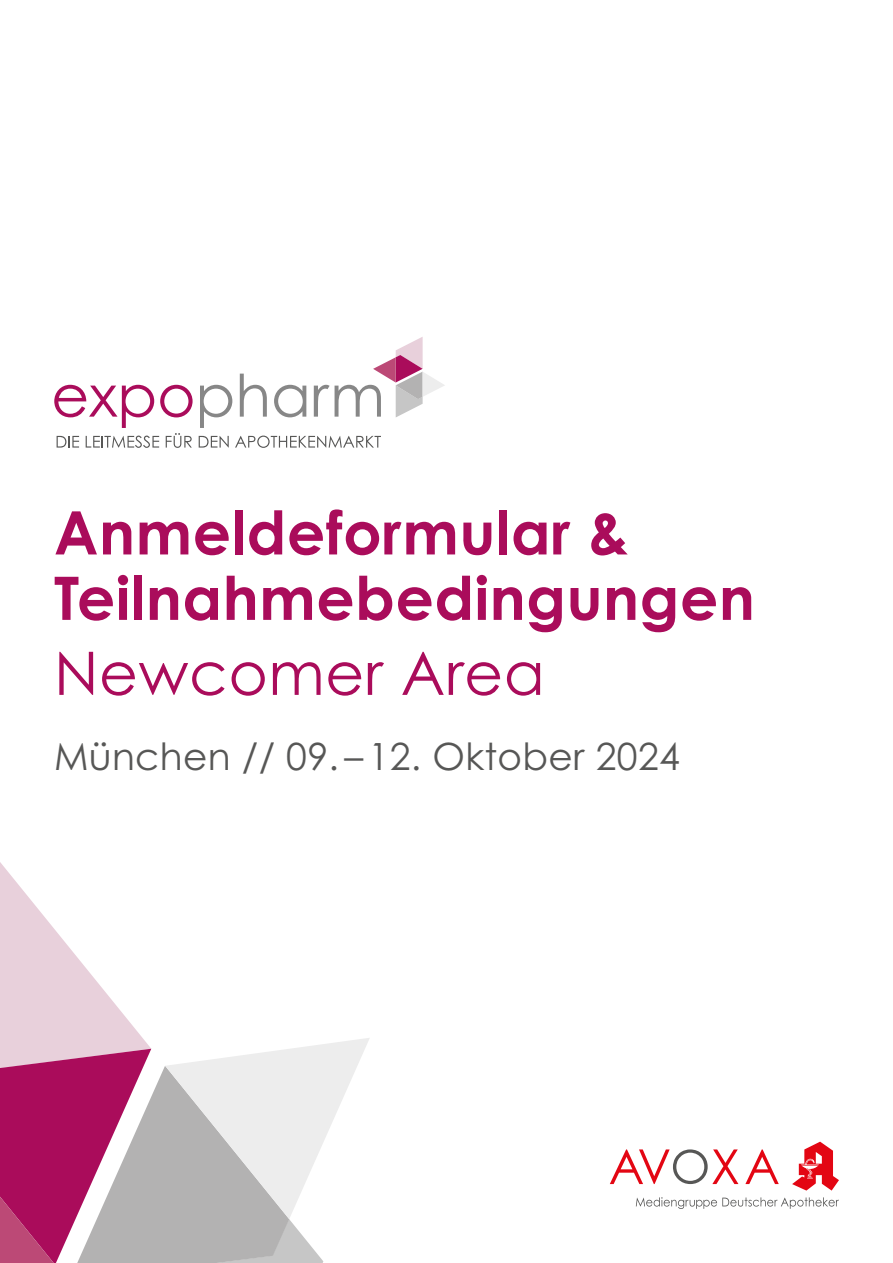
<style>
.page{position:relative;width:893px;height:1263px;background:#fff}
.page>*{position:absolute;margin:0;border:0;box-sizing:border-box;transform-origin:0 0}
.t1{font:700 60px/65.4px "Century Gothic Pro";letter-spacing:.01em;color:#aa0c5b}
.t2{font:60px "Century Gothic Pro";letter-spacing:.01em;color:#aa0c5b}
.t3{font:37.5px "Century Gothic Pro";letter-spacing:.01em;color:#575756}
</style>
<div class="page">
<svg style="left:745px;top:1149px;width:34px;height:35px"></svg>
<svg style="left:610px;top:1149px;width:128px;height:35px"></svg>
<svg style="left:636px;top:1197px;width:203px;height:12px"></svg>
<svg style="left:792px;top:1142px;width:47px;height:48px"></svg>
<svg style="left:0;top:862px;width:370px;height:401px"></svg>
<svg style="left:54px;top:385px;width:100px;height:43px"></svg>
<svg style="left:160px;top:385px;width:33px;height:32px"></svg>
<svg style="left:200px;top:385px;width:32px;height:43px"></svg>
<svg style="left:240px;top:374px;width:27px;height:43px"></svg>
<svg style="left:274px;top:385px;width:32px;height:32px"></svg>
<svg style="left:314px;top:337px;width:131px;height:80px"></svg>
<svg style="left:57px;top:436px;width:22px;height:12px"></svg>
<svg style="left:86px;top:436px;width:73px;height:12px"></svg>
<svg style="left:166px;top:433px;width:26px;height:15px"></svg>
<svg style="left:199px;top:436px;width:30px;height:12px"></svg>
<svg style="left:235px;top:436px;width:146px;height:12px"></svg>
<p class="t1" style="left:54px;top:499px;width:702px">Anmeldeformular &amp;<br>Teilnahmebedingungen</p>
<p class="t2" style="left:54px;top:637px;width:492px">Newcomer Area</p>
<p class="t3" style="left:54px;top:733px;width:627px">München // 09. – 12. Oktober 2024</p>
</div>
